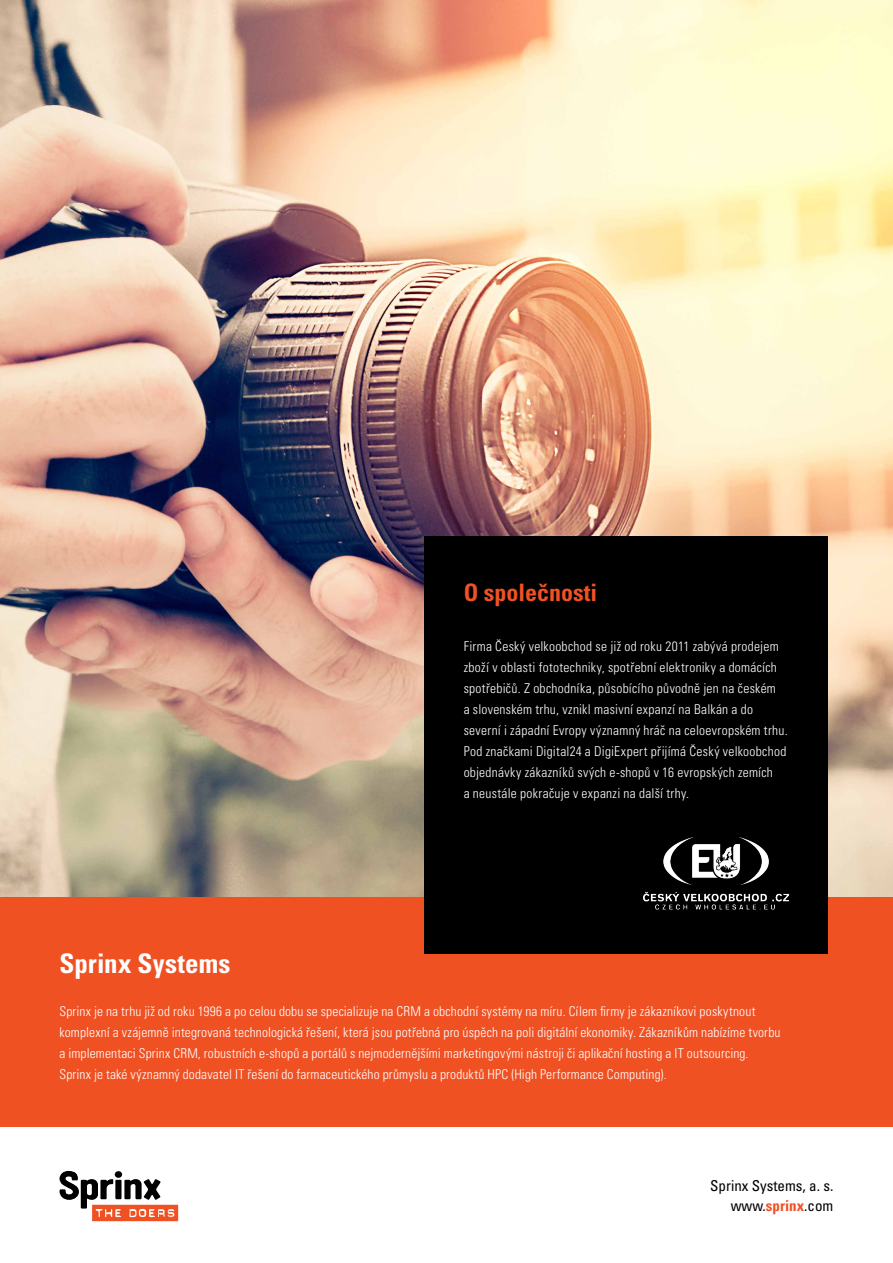
<style>
.page{position:relative;width:893px;height:1263px;background:#fff}
.page>*{position:absolute;margin:0;border:0;box-sizing:border-box;transform-origin:0 0}
.t1{font:700 condensed 27px "Univers CE";letter-spacing:.005em;color:#fff}
.t2{font:700 condensed 24px "Univers CE";color:#f05123}
.t3{font:condensed 15px/19.5px "Univers CE";color:#000;text-align:right}
.t4{font:300 condensed 13.5px/21px "Univers CE";letter-spacing:.015em;color:#fff}
.s1{font-weight:700;color:#f05123}
</style>
<div class="page">
<img style="left:0;top:0;width:893px;height:898px">
<svg style="left:60px;top:1171px;width:118px;height:50px"></svg>
<div style="left:0;top:898px;width:893px;height:229px;background:#f05123"></div>
<div style="left:424px;top:536px;width:404px;height:417px;background:#000"></div>
<img style="left:643px;top:837px;width:147px;height:73px">
<h2 class="t2" style="left:464px;top:579px;width:135px">O společnosti</h2>
<h1 class="t1" style="left:60px;top:948px;width:173px">Sprinx Systems</h1>
<p class="t4" style="left:464px;top:636px;width:325px">Firma Český velkoobchod se již od roku 2011 zabývá prodejem zboží v oblasti fototechniky, spotřební elektroniky a domácích spotřebičů. Z obchodníka, působícího původně jen na českém<br>a slovenském trhu, vznikl masivní expanzí na Balkán a do severní i západní Evropy významný hráč na celoevropském trhu.<br>Pod značkami Digital24 a DigiExpert přijímá Český velkoobchod objednávky zákazníků svých e-shopů v 16 evropských zemích<br>a neustále pokračuje v expanzi na další trhy.</p>
<p class="t4" style="left:60px;top:1001px;width:722px">Sprinx je na trhu již od roku 1996 a po celou dobu se specializuje na CRM a obchodní systémy na míru. Cílem firmy je zákazníkovi poskytnout komplexní a vzájemně integrovaná technologická řešení, která jsou potřebná pro úspěch na poli digitální ekonomiky. Zákazníkům nabízíme tvorbu a implementaci Sprinx CRM, robustních e-shopů a portálů s nejmodernějšími marketingovými nástroji či aplikační hosting a IT outsourcing.<br>Sprinx je také významný dodavatel IT řešení do farmaceutického průmyslu a produktů HPC (High Performance Computing).</p>
<p class="t3" style="left:710px;top:1176px;width:125px">Sprinx Systems, a. s. www.<span class="s1">sprinx</span>.com</p>
</div>
